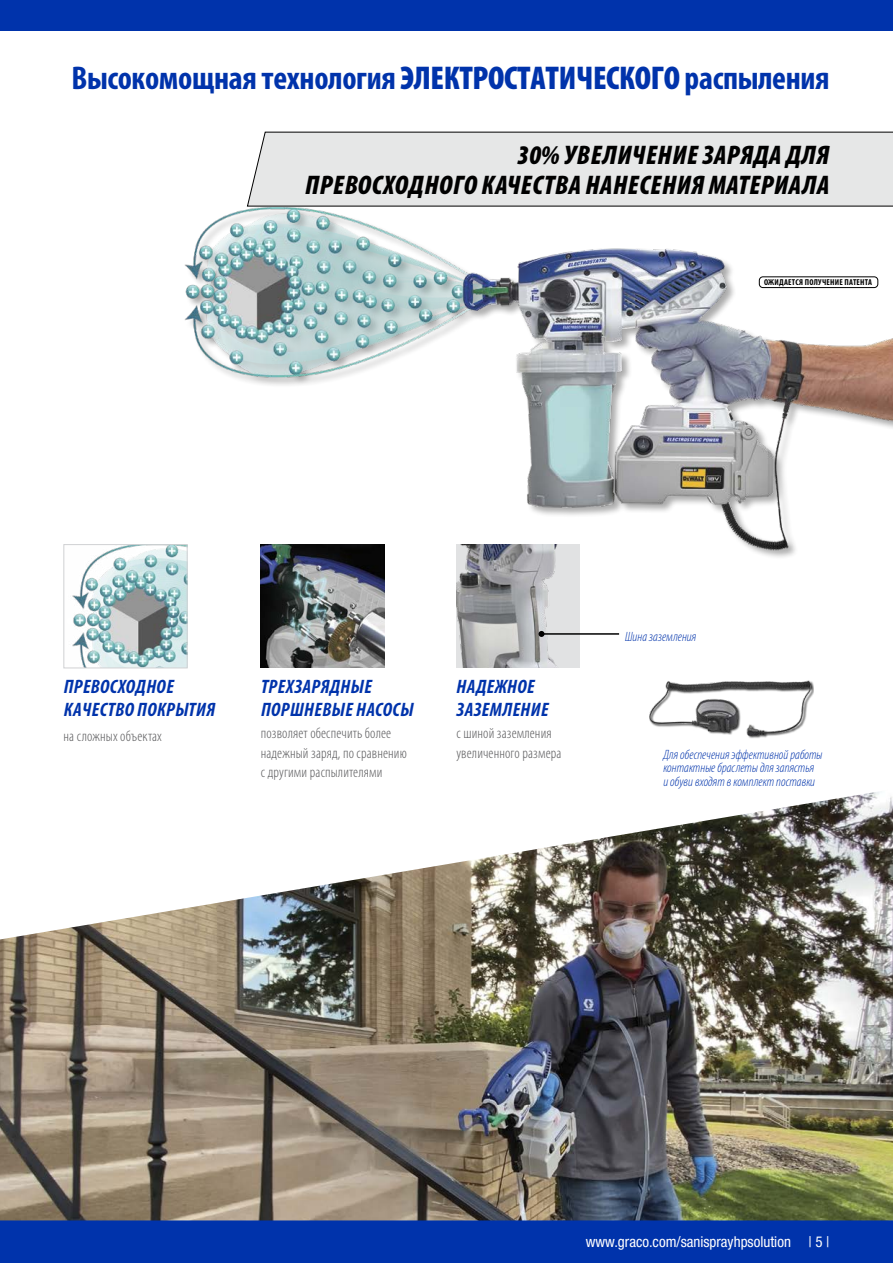
<style>
.page{position:relative;width:893px;height:1263px;background:#fff}
.page>*{position:absolute;margin:0;border:0;box-sizing:border-box;transform-origin:0 0}
.t1{font:700 condensed 33px "Myriad Pro";letter-spacing:-.01em;color:#0033ab}
.t2{font:italic 900 condensed 27px/30px "Myriad Pro";letter-spacing:.02em;color:#000;text-align:right}
.t3{font:italic 700 condensed 19.5px/23.4px "Myriad Pro";letter-spacing:.02em;color:#0033ab}
.t4{font:300 condensed 15px/19.5px "Myriad Pro";letter-spacing:.01em;color:#59595b}
.t5{font:condensed 15px "Helvetica Neue LT Std";color:#fff}
.t6{font:italic 300 condensed 13.5px/13.5px "Myriad Pro";color:#0033ab}
.t7{font:700 condensed 8.55px "Myriad Pro";letter-spacing:.03em;color:#000}
.s1{font-weight:900}
</style>
<div class="page">
<img style="left:0;top:792px;width:893px;height:390px">
<svg style="left:0;top:1182px;width:893px;height:81px;fill:#0033ab"></svg>
<div style="left:0;top:0;width:893px;height:30px;background:#0033ab"></div>
<img style="left:184px;top:206px;width:709px;height:392px">
<img style="left:456px;top:544px;width:124px;height:124px">
<img style="left:261px;top:544px;width:123px;height:124px">
<img style="left:72px;top:546px;width:113px;height:120px">
<div style="left:64px;top:544px;width:123px;height:124px;border:1px solid #d0d1d3"></div>
<img style="left:649px;top:680px;width:165px;height:59px">
<hr style="left:541px;top:633px;width:78px;height:2px;background:#000">
<svg style="left:538px;top:631px;width:6px;height:6px"></svg>
<div style="left:247px;top:132px;width:646px;height:75px;background:#e6e7e7"></div>
<div style="left:759px;top:277px;width:119px;height:11px;border:1px solid #000;border-radius:4px"></div>
<h1 class="t1" style="left:71px;top:57px;width:760px">Высокомощная технология <span class="s1">ЭЛЕКТРОСТАТИЧЕСКОГО</span> распыления</h1>
<h2 class="t2" style="left:305px;top:139px;width:526px">30% УВЕЛИЧЕНИЕ ЗАРЯДА ДЛЯ<br>ПРЕВОСХОДНОГО КАЧЕСТВА НАНЕСЕНИЯ МАТЕРИАЛА</h2>
<p class="t7" style="left:764px;top:277px;width:110px">ОЖИДАЕТСЯ ПОЛУЧЕНИЕ ПАТЕНТА</p>
<h3 class="t3" style="left:64px;top:674px;width:153px">ПРЕВОСХОДНОЕ<br>КАЧЕСТВО ПОКРЫТИЯ</h3>
<h3 class="t3" style="left:261px;top:674px;width:154px">ТРЕХЗАРЯДНЫЕ<br>ПОРШНЕВЫЕ НАСОСЫ</h3>
<h3 class="t3" style="left:457px;top:674px;width:94px">НАДЕЖНОЕ<br>ЗАЗЕМЛЕНИЕ</h3>
<p class="t4" style="left:64px;top:726px;width:100px">на сложных объектах</p>
<p class="t4" style="left:261px;top:723px;width:148px">позволяет обеспечить более надежный заряд, по сравнению с другими распылителями</p>
<p class="t4" style="left:456px;top:723px;width:106px">с шиной заземления увеличенного размера</p>
<p class="t6" style="left:625px;top:630px;width:73px">Шина заземления</p>
<p class="t6" style="left:663px;top:748px;width:161px">Для обеспечения эффективной работы контактные браслеты для запястья и обуви входят в комплект поставки</p>
<p class="t5" style="left:586px;top:1233px;width:245px">www.graco.com/sanisprayhpsolution | 5 |</p>
</div>
